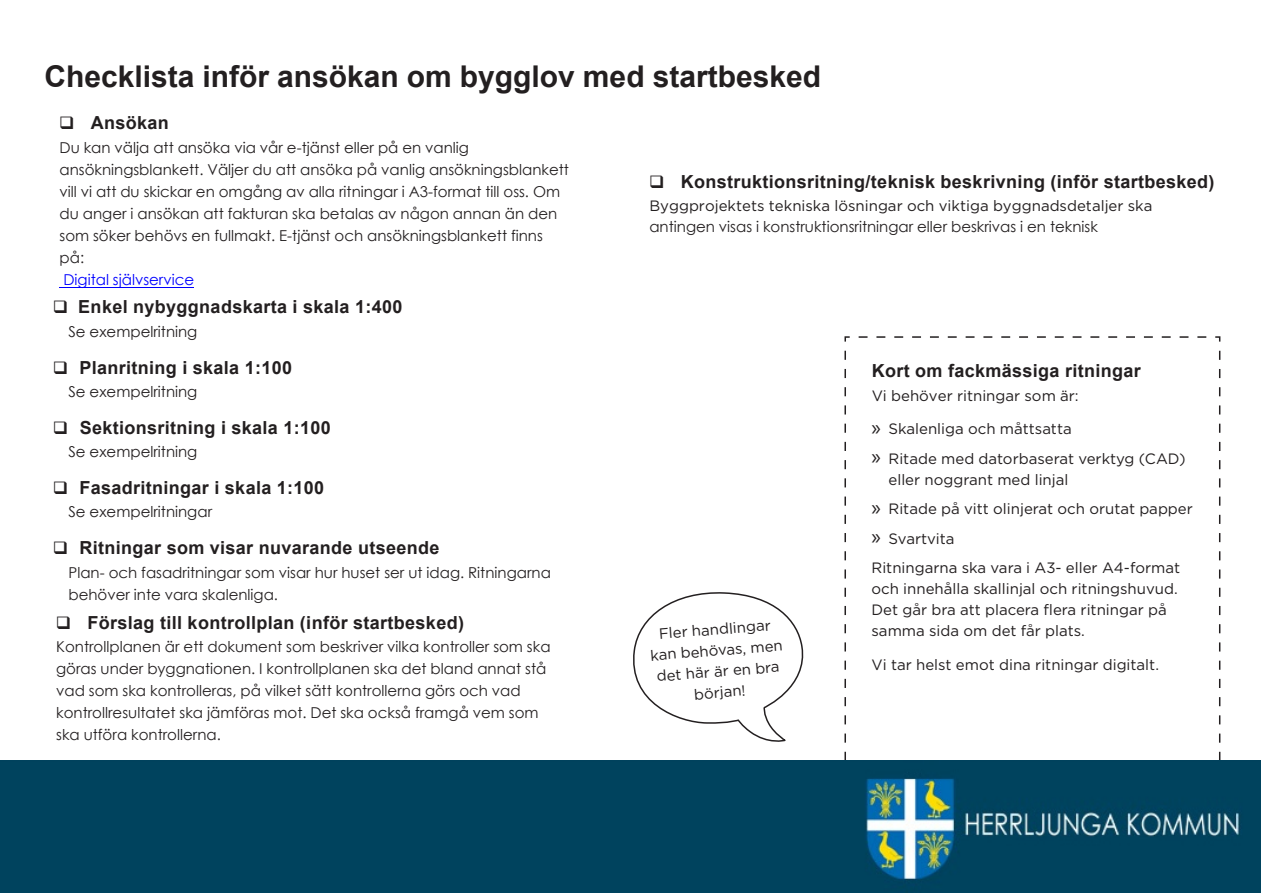
<style>
.page{position:relative;width:1263px;height:893px;background:#fff}
.page>*{position:absolute;margin:0;border:0;box-sizing:border-box;transform-origin:0 0}
.Underrubrik_spaltrub{font:700 30px "Arial";color:#231f20}
.Checklista__brödtext{font:700 18px "Arial";letter-spacing:.02em;color:#231f20}
.Brödtext{font:700 18px "Arial";letter-spacing:.02em;color:#231f20}
.Checklista__brödtext-2{font:15px/22px "Century Gothic";color:#231f20}
.Brödtext-2{font:15px/21px "Gotham";color:#231f20}
.Checklista__brödtext-3{font:15px/21.3px "Gotham";color:#231f20}
.s1{color:#00f}
.s2{font-family:"Century Gothic"}
.s3{font-family:"Myriad Pro";font-size:22.5px}
</style>
<div class="page">
<svg style="left:633px;top:592px;width:171px;height:150px"></svg>
<svg style="left:844px;top:336px;width:377px;height:425px"></svg>
<img style="left:1px;top:761px;width:1259px;height:131px">
<hr style="left:60px;top:287px;width:134px;height:1px;background:#00f">
<p class="Underrubrik_spaltrub" style="left:44px;top:55px;width:778px">Checklista inför ansökan om bygglov med startbesked</p>
<p class="Checklista__brödtext" style="left:91px;top:110px;width:80px">Ansökan</p>
<p class="Checklista__brödtext-2" style="left:60px;top:136px;width:511px">Du kan välja att ansöka via vår e-tjänst eller på en vanlig ansökningsblankett. Väljer du att ansöka på vanlig ansökningsblankett vill vi att du skickar en omgång av alla ritningar i A3-format till oss. Om du anger i ansökan att fakturan ska betalas av någon annan än den som söker behövs en fullmakt. E-tjänst och ansökningsblankett finns på:<br><span class="s1">Digital självservice</span></p>
<p class="Checklista__brödtext" style="left:78px;top:294px;width:326px">Enkel nybyggnadskarta i skala 1:400</p>
<p class="Checklista__brödtext-2" style="left:69px;top:320px;width:130px">Se exempelritning</p>
<p class="Checklista__brödtext" style="left:79px;top:355px;width:214px">Planritning i skala 1:100</p>
<p class="Checklista__brödtext-2" style="left:69px;top:380px;width:130px">Se exempelritning</p>
<p class="Checklista__brödtext" style="left:80px;top:415px;width:253px">Sektionsritning i skala 1:100</p>
<p class="Checklista__brödtext-2" style="left:69px;top:440px;width:130px">Se exempelritning</p>
<p class="Checklista__brödtext" style="left:79px;top:475px;width:246px">Fasadritningar i skala 1:100</p>
<p class="Checklista__brödtext-2" style="left:69px;top:501px;width:145px">Se exempelritningar</p>
<p class="Checklista__brödtext" style="left:79px;top:535px;width:362px">Ritningar som visar nuvarande utseende</p>
<p class="Checklista__brödtext-2" style="left:69px;top:561px;width:484px">Plan- och fasadritningar som visar hur huset ser ut idag. Ritningarna behöver inte vara skalenliga.</p>
<p class="Checklista__brödtext" style="left:88px;top:610px;width:378px">Förslag till kontrollplan (inför startbesked)</p>
<p class="Checklista__brödtext-2" style="left:56px;top:635px;width:496px">Kontrollplanen är ett dokument som beskriver vilka kontroller som ska göras under byggnationen. I kontrollplanen ska det bland annat stå vad som ska kontrolleras, på vilket sätt kontrollerna görs och vad kontrollresultatet ska jämföras mot. Det ska också framgå vem som ska utföra kontrollerna.</p>
<p class="Checklista__brödtext" style="left:681px;top:169px;width:535px">Konstruktionsritning/teknisk beskrivning (inför startbesked)</p>
<p class="Checklista__brödtext-3" style="left:649px;top:195px;width:505px">Byggprojektets tekniska lösningar och viktiga byggnadsdetaljer ska <span class="s2">antingen visas i konstruktionsritningar eller beskrivas i en teknisk</span></p>
<p class="Brödtext-2" style="left:647px;top:624px;width:134px;text-align:center;rotate:-5deg">Fler handlingar kan behövas, men det här är en bra början!</p>
<p class="Brödtext" style="left:872px;top:358px;width:271px">Kort om fackmässiga ritningar</p>
<p class="Brödtext-2" style="left:872px;top:384px;width:209px">Vi behöver ritningar som är:</p>
<p class="Brödtext-2" style="left:871px;top:418px;width:202px"><span class="s3">»</span> Skalenliga och måttsatta</p>
<p class="Brödtext-2" style="left:888px;top:447px;width:299px;text-indent:-17px"><span class="s3">»</span> Ritade med datorbaserat verktyg (CAD) eller noggrant med linjal</p>
<p class="Brödtext-2" style="left:871px;top:498px;width:323px"><span class="s3">»</span> Ritade på vitt olinjerat och orutat papper</p>
<p class="Brödtext-2" style="left:871px;top:527px;width:85px"><span class="s3">»</span> Svartvita</p>
<p class="Brödtext-2" style="left:871px;top:557px;width:310px">Ritningarna ska vara i A3- eller A4-format och innehålla skallinjal och ritningshuvud.<br>Det går bra att placera flera ritningar på samma sida om det får plats.</p>
<p class="Brödtext-2" style="left:871px;top:654px;width:289px">Vi tar helst emot dina ritningar digitalt.</p>
</div>
